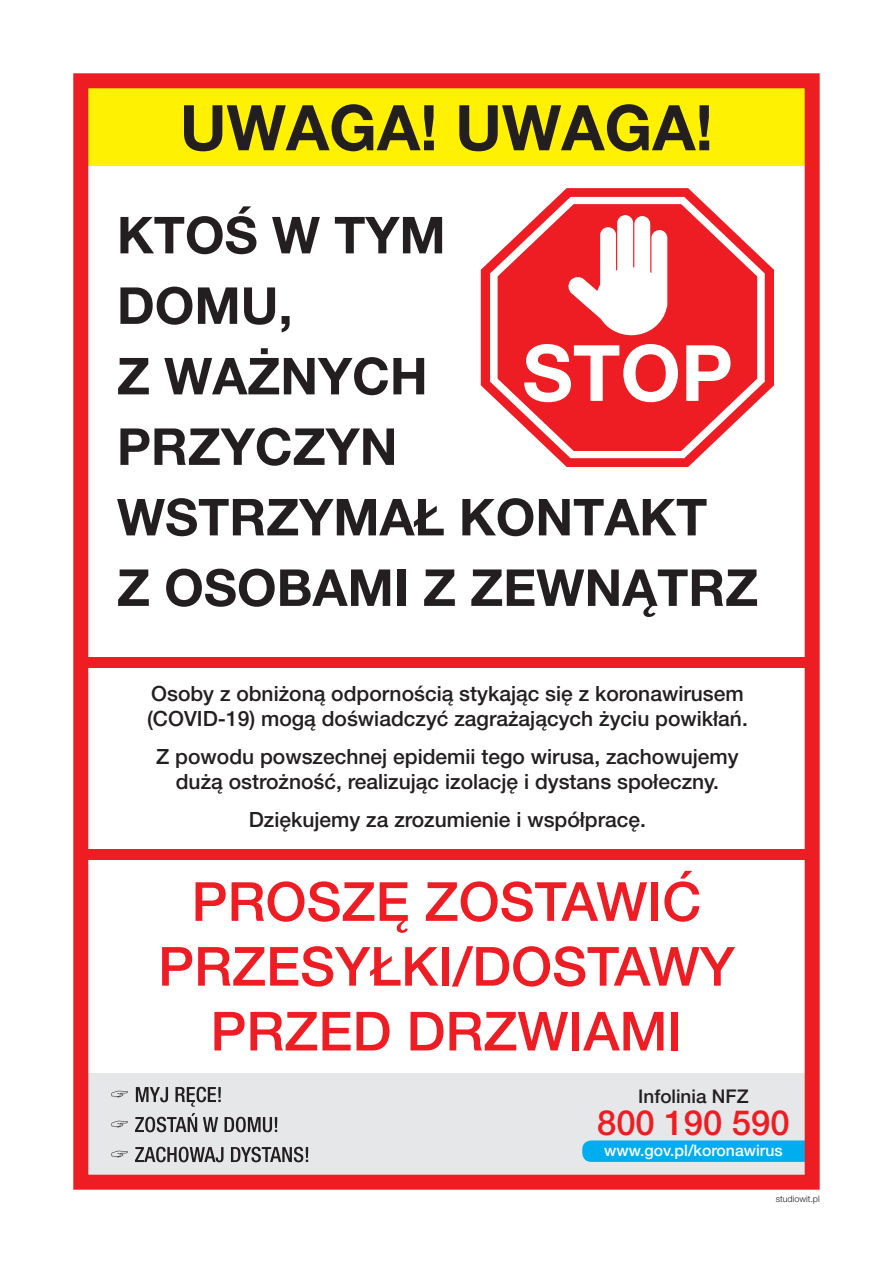
<style>
.page{position:relative;width:893px;height:1263px;background:#fff}
.page>*{position:absolute;margin:0;border:0;box-sizing:border-box;transform-origin:0 0}
.t1{font:700 63px "Helvetica Neue LT Pro";color:#231f20}
.t2{font:500 54px/64.8px "Helvetica Neue LT Pro";color:#ee1d23;text-align:center}
.t3{font:700 51px/70.5px "Helvetica Neue LT Pro";color:#231f20}
.t4{font:500 34.65px "Helvetica Neue LT Pro";color:#ee1d23}
.t5{font:500 21px/25.2px "Helvetica Neue LT Pro";color:#231f20}
.t6{font:500 18.9px "Helvetica Neue LT Pro";color:#231f20}
.t7{font:500 15.75px "Helvetica Neue LT Pro";color:#fff}
.t8{font:300 9px "Helvetica Neue LT Pro";color:#231f20}
</style>
<div class="page">
<div style="left:81px;top:1073px;width:731px;height:109px;background:#e6e7e9"></div>
<div style="left:77px;top:80px;width:735px;height:86px;background:#fff101"></div>
<div style="left:582px;top:1140px;width:230px;height:22px;background:#00aeef;border-radius:9px"></div>
<svg style="left:481px;top:188px;width:293px;height:279px"></svg>
<svg style="left:490px;top:197px;width:275px;height:261px"></svg>
<svg style="left:498px;top:204px;width:259px;height:247px;fill:#ee1d23"></svg>
<svg style="left:524px;top:344px;width:207px;height:58px"></svg>
<svg style="left:567px;top:215px;width:100px;height:120px"></svg>
<div style="left:81px;top:657px;width:731px;height:11px;background:#ee1d23"></div>
<div style="left:81px;top:849px;width:731px;height:11px;background:#ee1d23"></div>
<div style="left:73px;top:73px;width:747px;height:1117px;border:15px solid #ee1d23"></div>
<svg style="left:111px;top:1147px;width:197px;height:15px"></svg>
<svg style="left:111px;top:1113px;width:166px;height:19px"></svg>
<svg style="left:111px;top:1087px;width:110px;height:20px"></svg>
<p class="t1" style="left:180px;top:89px;width:535px">UWAGA! UWAGA!</p>
<p class="t3" style="left:117px;top:199px;width:330px">KTOŚ W TYM<br>DOMU,<br>Z WAŻNYCH</p>
<p class="t3" style="left:117px;top:410px;width:643px">PRZYCZYN<br>WSTRZYMAŁ KONTAKT<br>Z OSOBAMI Z ZEWNĄTRZ</p>
<p class="t5" style="left:147px;top:681px;width:602px">Osoby z obniżoną odpornością stykając się z koronawirusem (COVID-19) mogą doświadczyć zagrażających życiu powikłań.</p>
<p class="t5" style="left:156px;top:744px;width:584px;text-align:center">Z powodu powszechnej epidemii tego wirusa, zachowujemy dużą ostrożność, realizując izolację i dystans społeczny.</p>
<p class="t5" style="left:249px;top:807px;width:399px">Dziękujemy za zrozumienie i współpracę.</p>
<p class="t2" style="left:158px;top:869px;width:578px">PROSZĘ ZOSTAWIĆ<br>PRZESYŁKI/DOSTAWY</p>
<p class="t2" style="left:210px;top:998px;width:474px">PRZED DRZWIAMI</p>
<p class="t6" style="left:638px;top:1085px;width:112px">Infolinia NFZ</p>
<p class="t4" style="left:597px;top:1102px;width:194px">800 190 590</p>
<p class="t7" style="left:604px;top:1140px;width:180px">www.gov.pl/koronawirus</p>
<p class="t8" style="left:776px;top:1194px;width:45px">studiowit.pl</p>
</div>
